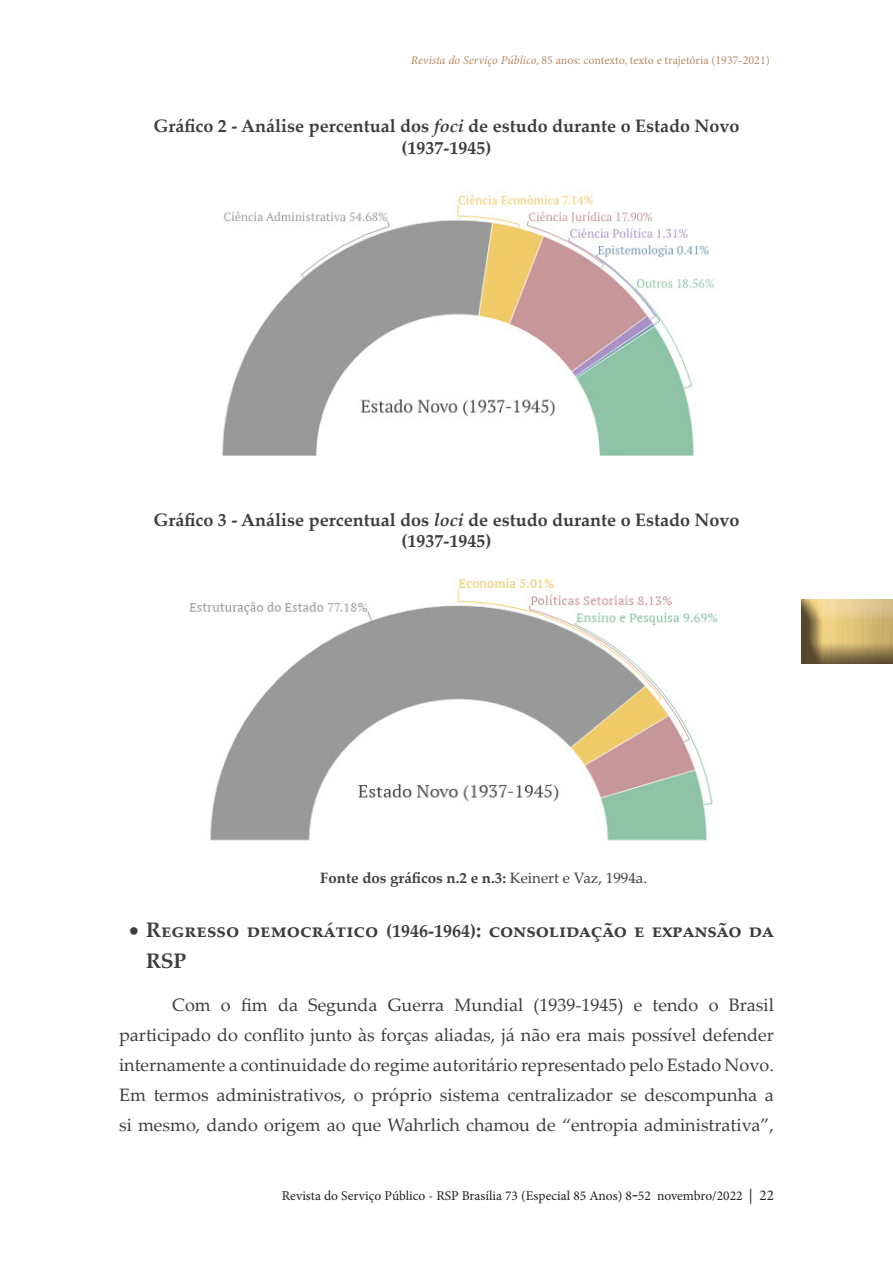
<style>
.page{position:relative;width:893px;height:1263px;background:#fff}
.page>*{position:absolute;margin:0;border:0;box-sizing:border-box;transform-origin:0 0}
.t1{font:700 21px/31.5px "Palatino Linotype";color:#3e3e3f}
.t2{font:18px/30px "Palatino Linotype";color:#3e3e3f;text-align:justify}
.t3{font:700 18px/21.6px "Palatino Linotype";color:#3e3e3f;text-align:center}
.t4{font:700 15px "Palatino Linotype";color:#3e3e3f}
.t5{font:13.5px "Minion Pro";color:#231f20}
.t6{font:12px "Minion Pro";color:#b48a63}
.s1{font-family:"Minion Variable Concept";font-style:italic}
.s2{font-style:italic}
.s3{font-weight:400}
.s4{font-size:18px}
.s5{font-family:"Palatino Linotype";font-size:18px;color:#0f1111}
.s6{font-size:15px}
</style>
<div class="page">
<div style="left:802px;top:597px;width:91px;height:68px;background:#231f20;opacity:.75"></div>
<img style="left:222px;top:191px;width:493px;height:265px">
<img style="left:189px;top:577px;width:529px;height:264px">
<p class="t6" style="left:411px;top:52px;width:360px"><span class="s1">Revista do Serviço Público,</span> 85 anos: contexto, texto e trajetória (1937-2021)</p>
<p class="t3" style="left:153px;top:115px;width:588px">Gráfico 2 - Análise percentual dos <span class="s2">foci</span> de estudo durante o Estado Novo (1937-1945)</p>
<p class="t3" style="left:153px;top:508px;width:588px">Gráfico 3 - Análise percentual dos <span class="s2">loci</span> de estudo durante o Estado Novo (1937-1945)</p>
<p class="t4" style="left:320px;top:868px;width:328px">Fonte dos gráficos n.2 e n.3: <span class="s3">Keinert e Vaz, 1994a.</span></p>
<p class="t1" style="left:146px;top:913px;width:628px;text-indent:-17px">• Regresso democrático <span class="s4">(1946-1964)</span>: consolidação e expansão da<br>RSP</p>
<p class="t2" style="left:119px;top:989px;width:656px;text-indent:53px">Com o fim da Segunda Guerra Mundial (1939-1945) e tendo o Brasil participado do conflito junto às forças aliadas, já não era mais possível defender internamente a continuidade do regime autoritário representado pelo Estado Novo.<br>Em termos administrativos, o próprio sistema centralizador se descompunha a si mesmo, dando origem ao que Wahrlich chamou de “entropia administrativa”,</p>
<p class="t5" style="left:282px;top:1186px;width:494px">Revista do Serviço Público - RSP Brasília 73 (Especial 85 Anos) 8<span class="s5">-</span>52 novembro/2022 <span class="s6">| 22</span></p>
</div>
